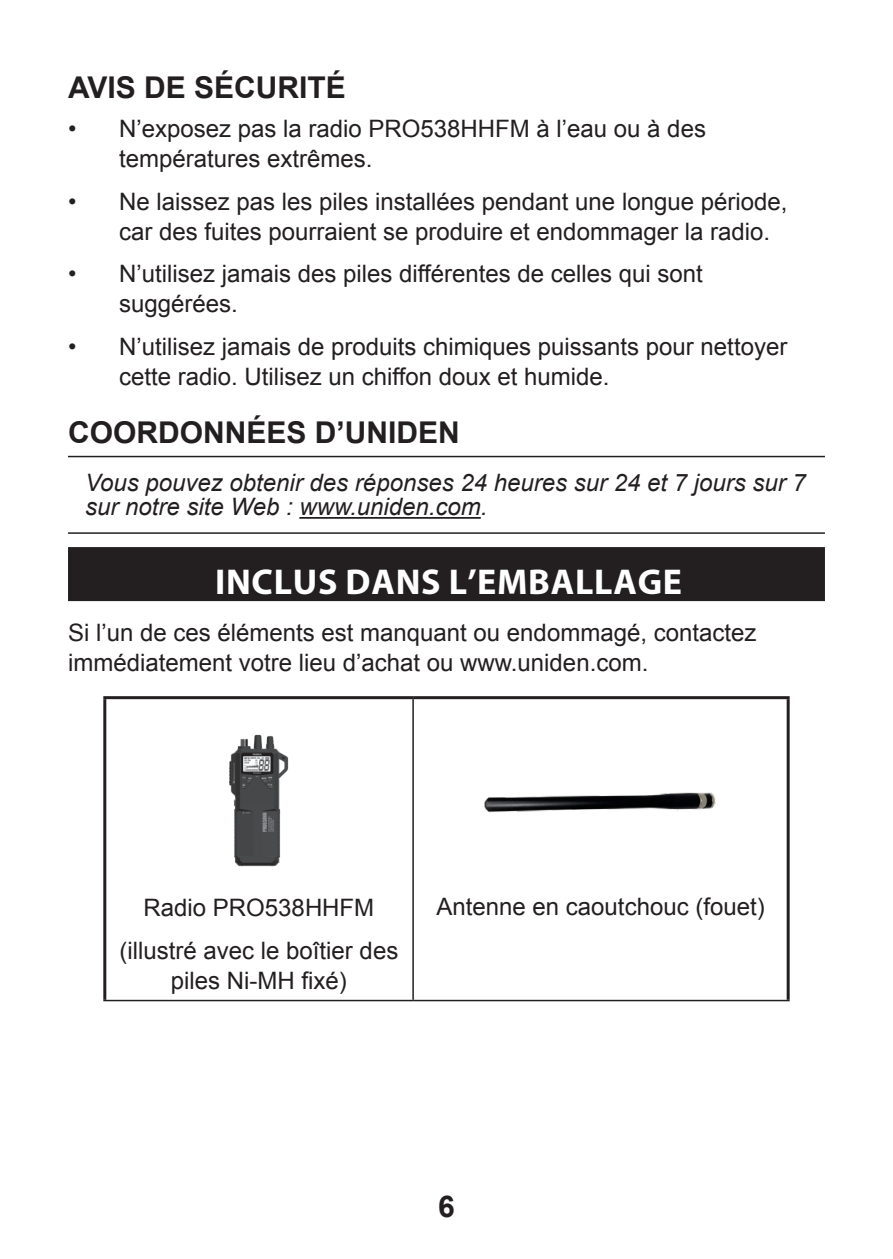
<style>
.page{position:relative;width:893px;height:1259px;background:#fff}
.page>*{position:absolute;margin:0;border:0;box-sizing:border-box;transform-origin:0 0}
.t1{font:700 36px "Myriad Pro";letter-spacing:.02em;color:#fff}
.t2{font:700 30px "Arial";color:#231f20}
.t3{font:24px/30px "Arial";color:#231f20}
.t4{font:italic 24px/24px "Arial";color:#231f20}
</style>
<div class="page">
<hr style="left:68px;top:456px;width:757px;height:1px;background:#231f20">
<hr style="left:68px;top:532px;width:757px;height:2px;background:#231f20">
<hr style="left:299px;top:517px;width:182px;height:2px;background:#231f20">
<div style="left:68px;top:547px;width:757px;height:54px;background:#231f20"></div>
<hr style="left:103px;top:696px;width:310px;height:3px;background:#231f20">
<hr style="left:103px;top:699px;width:3px;height:300px;background:#231f20">
<hr style="left:413px;top:696px;width:377px;height:3px;background:#231f20">
<hr style="left:787px;top:699px;width:3px;height:300px;background:#231f20">
<hr style="left:412px;top:699px;width:2px;height:300px;background:#231f20">
<hr style="left:103px;top:999px;width:310px;height:2px;background:#231f20">
<hr style="left:413px;top:999px;width:377px;height:2px;background:#231f20">
<img style="left:229px;top:734px;width:60px;height:133px">
<img style="left:484px;top:792px;width:232px;height:20px">
<p class="t2" style="left:68px;top:68px;width:279px">AVIS DE SÉCURITÉ</p>
<p class="t3" style="left:119px;top:114px;width:588px;text-indent:-51px">• N’exposez pas la radio PRO538HHFM à l’eau ou à des températures extrêmes.</p>
<p class="t3" style="left:119px;top:186px;width:670px;text-indent:-51px">• Ne laissez pas les piles installées pendant une longue période, car des fuites pourraient se produire et endommager la radio.</p>
<p class="t3" style="left:119px;top:259px;width:585px;text-indent:-51px">• N’utilisez jamais des piles différentes de celles qui sont suggérées.</p>
<p class="t3" style="left:119px;top:332px;width:670px;text-indent:-51px">• N’utilisez jamais de produits chimiques puissants pour nettoyer cette radio. Utilisez un chiffon doux et humide.</p>
<p class="t2" style="left:68px;top:412px;width:393px">COORDONNÉES D’UNIDEN</p>
<p class="t4" style="left:85px;top:471px;width:722px">Vous pouvez obtenir des réponses 24 heures sur 24 et 7 jours sur 7 sur notre site Web : www.uniden.com.</p>
<h1 class="t1" style="left:215px;top:558px;width:469px">INCLUS DANS L’EMBALLAGE</h1>
<p class="t3" style="left:68px;top:618px;width:690px">Si l’un de ces éléments est manquant ou endommagé, contactez immédiatement votre lieu d’achat ou www.uniden.com.</p>
<p class="t3" style="left:120px;top:886px;width:280px;line-height:42.9px;text-align:center">Radio PRO538HHFM (illustré avec le boîtier des</p>
<p class="t3" style="left:171px;top:965px;width:177px">piles Ni-MH fixé)</p>
<p class="t3" style="left:436px;top:892px;width:330px">Antenne en caoutchouc (fouet)</p>
<p class="t2" style="left:438px;top:1186px;width:18px">6</p>
</div>
